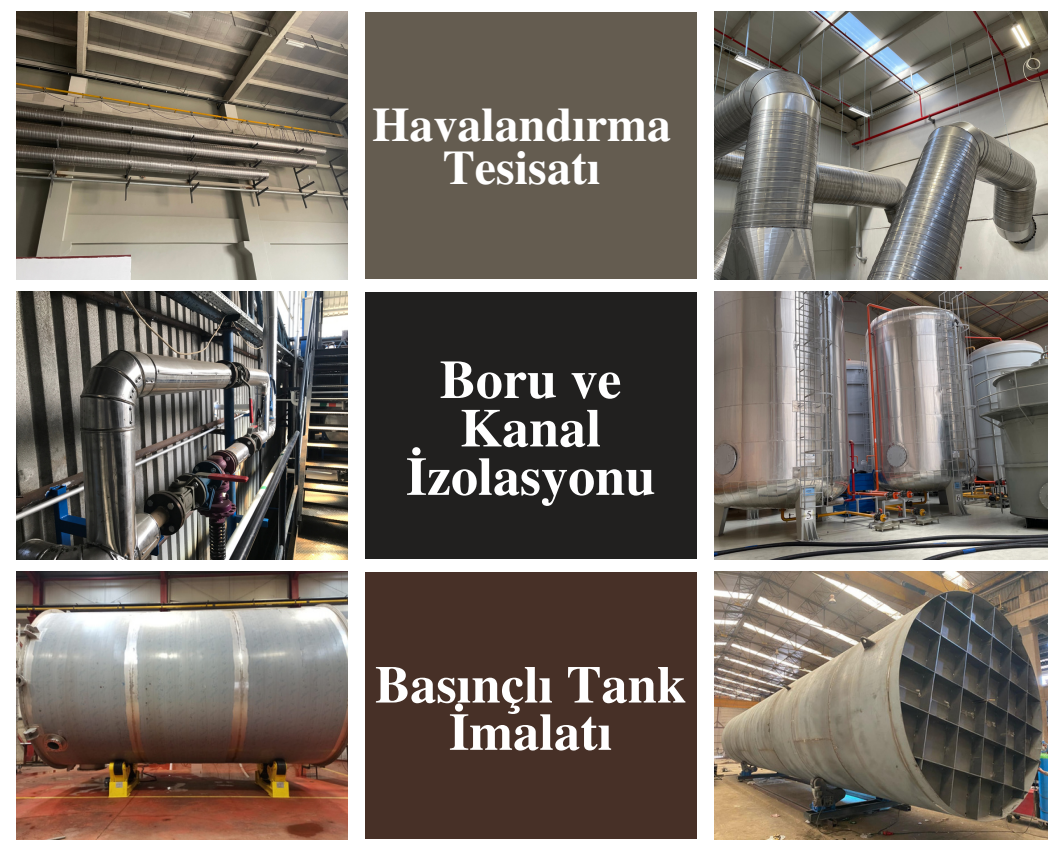
<style>
.page{position:relative;width:1064px;height:851px;background:#fff}
.page>*{position:absolute;margin:0;border:0;box-sizing:border-box;transform-origin:0 0}
.t1{font:700 54px/48.4px "Te X Gyre Termes";color:#fff;text-align:center}
.t2{font:700 52.5px/47.2px "Te X Gyre Termes";color:#fff;text-align:center}
.t3{font:700 48px/42.8px "Te X Gyre Termes";color:#fff;text-align:center}
</style>
<div class="page">
<img style="left:16px;top:11px;width:331px;height:268px">
<img style="left:16px;top:291px;width:331px;height:268px">
<img style="left:16px;top:571px;width:331px;height:268px">
<div style="left:365px;top:292px;width:331px;height:267px;background:#21201f"></div>
<div style="left:365px;top:572px;width:331px;height:267px;background:#473027"></div>
<div style="left:365px;top:12px;width:331px;height:267px;background:#645c50"></div>
<img style="left:714px;top:11px;width:333px;height:268px">
<img style="left:714px;top:291px;width:333px;height:268px">
<img style="left:714px;top:571px;width:333px;height:268px">
<p class="t3" style="left:372px;top:101px;width:300px">Havalandırma<br>Tesisatı</p>
<p class="t1" style="left:406px;top:353px;width:251px">Boru ve<br>Kanal<br>İzolasyonu</p>
<p class="t2" style="left:375px;top:658px;width:312px">Basınçlı Tank<br>İmalatı</p>
</div>
